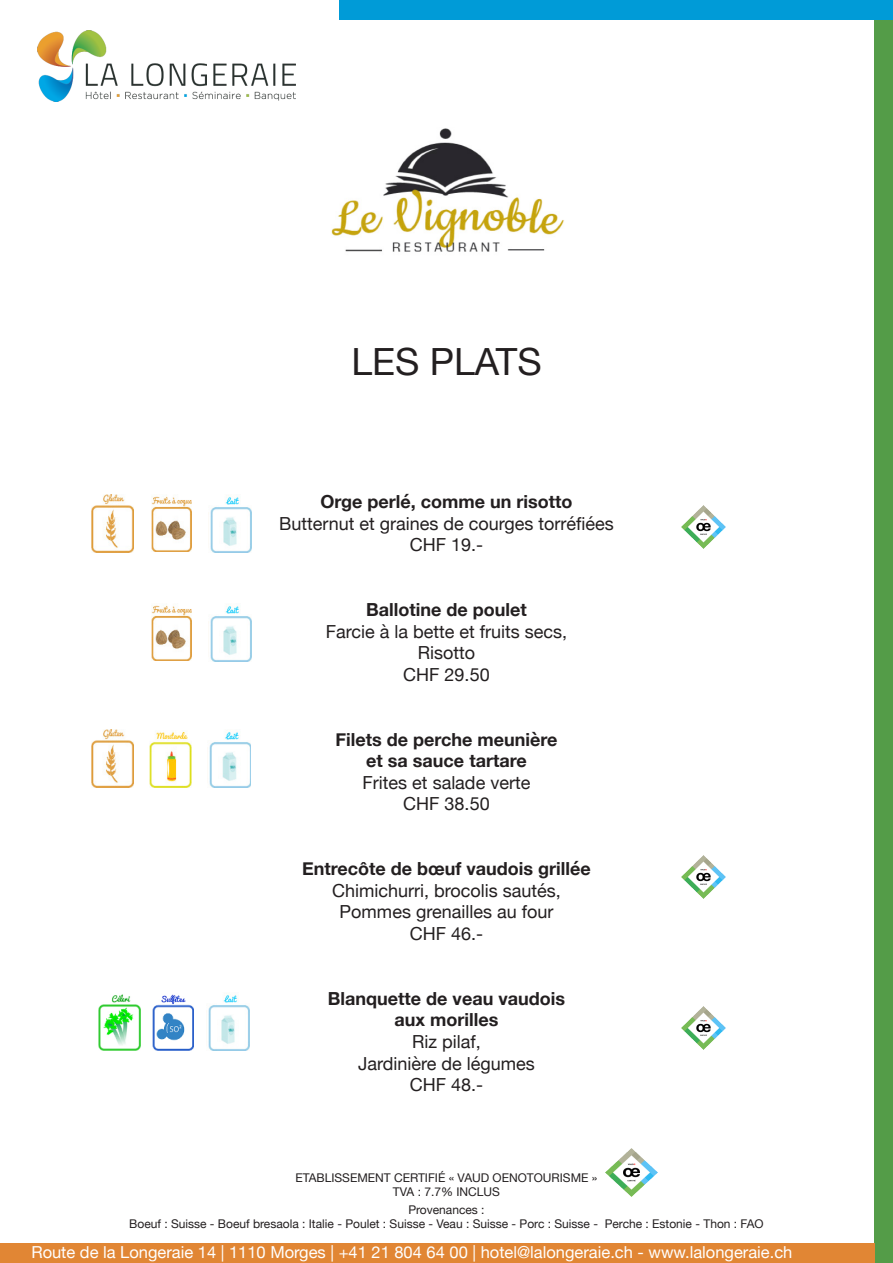
<style>
.page{position:relative;width:893px;height:1263px;background:#fff}
.page>*{position:absolute;margin:0;border:0;box-sizing:border-box;transform-origin:0 0}
.t1{font:37.5px "Helvetica Neue";color:#231f20}
.t2{font:18px "Helvetica Neue";color:#231f20}
.t3{font:700 18px "Helvetica Neue";color:#231f20}
.t4{font:16.5px "Helvetica Neue";color:#fff}
.t5{font:12px "Helvetica Neue";color:#231f20}
</style>
<div class="page">
<img style="left:38px;top:30px;width:257px;height:71px">
<div style="left:875px;top:0;width:18px;height:1263px;background:#549c48"></div>
<div style="left:339px;top:0;width:554px;height:20px;background:#009bd7"></div>
<div style="left:0;top:1244px;width:875px;height:19px;background:#e18634"></div>
<img style="left:331px;top:128px;width:233px;height:124px">
<img style="left:151px;top:496px;width:41px;height:56px">
<img style="left:151px;top:605px;width:41px;height:56px">
<img style="left:207px;top:730px;width:44px;height:57px">
<img style="left:208px;top:604px;width:44px;height:57px">
<img style="left:208px;top:495px;width:44px;height:58px">
<img style="left:206px;top:993px;width:44px;height:57px">
<img style="left:99px;top:994px;width:41px;height:56px">
<img style="left:92px;top:729px;width:42px;height:58px">
<img style="left:92px;top:495px;width:42px;height:58px">
<img style="left:150px;top:731px;width:41px;height:56px">
<img style="left:153px;top:994px;width:41px;height:56px">
<img style="left:681px;top:855px;width:45px;height:43px">
<img style="left:681px;top:506px;width:45px;height:43px">
<img style="left:681px;top:1006px;width:45px;height:43px">
<img style="left:606px;top:1149px;width:52px;height:48px">
<p class="t1" style="left:351px;top:334px;width:192px">LES PLATS</p>
<p class="t3" style="left:321px;top:487px;width:253px">Orge perlé, comme un risotto</p>
<p class="t2" style="left:279px;top:510px;width:336px">Butternut et graines de courges torréfiées</p>
<p class="t2" style="left:410px;top:532px;width:75px">CHF 19.-</p>
<p class="t3" style="left:366px;top:595px;width:162px">Ballotine de poulet</p>
<p class="t2" style="left:326px;top:618px;width:243px">Farcie à la bette et fruits secs,</p>
<p class="t2" style="left:418px;top:640px;width:59px">Risotto</p>
<p class="t2" style="left:403px;top:661px;width:88px">CHF 29.50</p>
<p class="t3" style="left:335px;top:725px;width:223px">Filets de perche meunière</p>
<p class="t3" style="left:366px;top:747px;width:162px">et sa sauce tartare</p>
<p class="t2" style="left:363px;top:769px;width:169px">Frites et salade verte</p>
<p class="t2" style="left:403px;top:791px;width:88px">CHF 38.50</p>
<p class="t3" style="left:302px;top:855px;width:290px">Entrecôte de bœuf vaudois grillée</p>
<p class="t2" style="left:332px;top:877px;width:230px">Chimichurri, brocolis sautés,</p>
<p class="t2" style="left:340px;top:899px;width:215px">Pommes grenailles au four</p>
<p class="t2" style="left:410px;top:920px;width:75px">CHF 46.-</p>
<p class="t3" style="left:328px;top:984px;width:239px">Blanquette de veau vaudois</p>
<p class="t3" style="left:395px;top:1006px;width:105px">aux morilles</p>
<p class="t2" style="left:412px;top:1028px;width:70px">Riz pilaf,</p>
<p class="t2" style="left:358px;top:1050px;width:178px">Jardinière de légumes</p>
<p class="t2" style="left:410px;top:1072px;width:75px">CHF 48.-</p>
<p class="t5" style="left:296px;top:1169px;width:303px">ETABLISSEMENT CERTIFIÉ « VAUD OENOTOURISME »</p>
<p class="t5" style="left:393px;top:1183px;width:109px">TVA : 7.7% INCLUS</p>
<p class="t5" style="left:408px;top:1201px;width:78px">Provenances :</p>
<p class="t5" style="left:129px;top:1215px;width:636px">Boeuf : Suisse - Boeuf bresaola : Italie - Poulet : Suisse - Veau : Suisse - Porc : Suisse - Perche : Estonie - Thon : FAO</p>
<p class="t4" style="left:31px;top:1241px;width:762px">Route de la Longeraie 14 | 1110 Morges | +41 21 804 64 00 | hotel@lalongeraie.ch - www.lalongeraie.ch</p>
</div>
